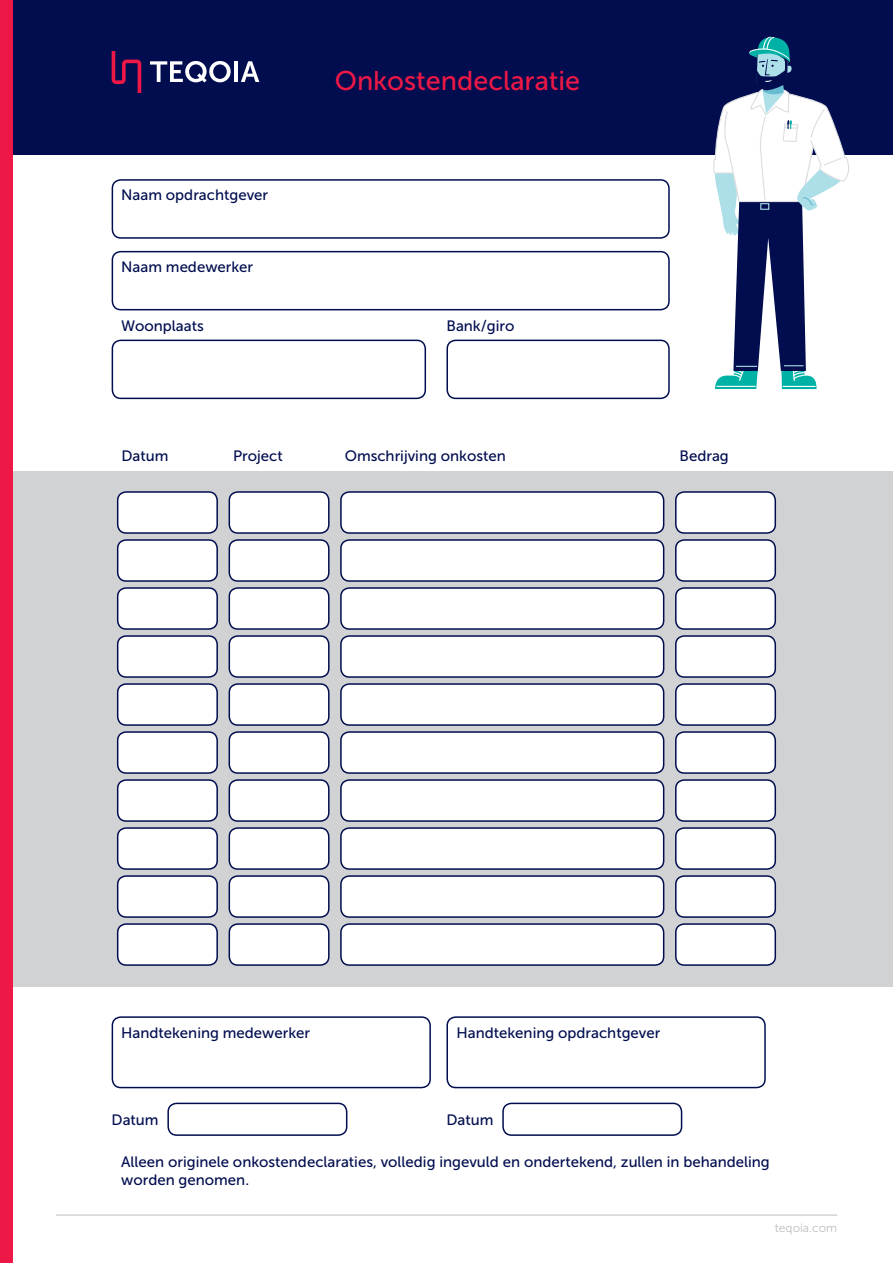
<style>
.page{position:relative;width:893px;height:1263px;background:#fff}
.page>*{position:absolute;margin:0;border:0;box-sizing:border-box;transform-origin:0 0}
.t1{font:27px "Museo Sans 500";color:#ed1845}
.t2{font:15px/18px "Museo Sans 500";color:#010d4f}
.t3{font:12px "Museo Sans 300";color:#bcbdc0}
</style>
<div class="page">
<div style="left:0;top:0;width:893px;height:154px;background:#010d4f"></div>
<div style="left:0;top:471px;width:893px;height:515px;background:#d1d2d4"></div>
<div style="left:0;top:0;width:13px;height:1263px;background:#ed1845"></div>
<svg style="left:112px;top:51px;width:29px;height:41px"></svg>
<svg style="left:150px;top:61px;width:81px;height:22px"></svg>
<hr style="left:234px;top:61px;width:4px;height:21px;background:#fff">
<svg style="left:241px;top:61px;width:18px;height:21px"></svg>
<svg style="left:713px;top:36px;width:139px;height:353px"></svg>
<hr style="left:56px;top:1215px;width:781px;height:1px;background:#bcbdc0">
<div style="left:229px;top:492px;width:100px;height:41px;background:#fff;border-radius:9px"></div>
<div style="left:229px;top:491px;width:101px;height:43px;border:2px solid #010d4f;border-radius:9px"></div>
<div style="left:341px;top:492px;width:323px;height:41px;background:#fff;border-radius:9px"></div>
<div style="left:340px;top:491px;width:324px;height:43px;border:2px solid #010d4f;border-radius:9px"></div>
<div style="left:676px;top:492px;width:99px;height:41px;background:#fff;border-radius:9px"></div>
<div style="left:675px;top:491px;width:101px;height:43px;border:2px solid #010d4f;border-radius:9px"></div>
<div style="left:118px;top:492px;width:99px;height:41px;background:#fff;border-radius:9px"></div>
<div style="left:117px;top:491px;width:101px;height:43px;border:2px solid #010d4f;border-radius:9px"></div>
<div style="left:229px;top:540px;width:100px;height:41px;background:#fff;border-radius:9px"></div>
<div style="left:229px;top:539px;width:101px;height:43px;border:2px solid #010d4f;border-radius:9px"></div>
<div style="left:341px;top:540px;width:323px;height:41px;background:#fff;border-radius:9px"></div>
<div style="left:340px;top:539px;width:324px;height:43px;border:2px solid #010d4f;border-radius:9px"></div>
<div style="left:676px;top:540px;width:99px;height:41px;background:#fff;border-radius:9px"></div>
<div style="left:675px;top:539px;width:101px;height:43px;border:2px solid #010d4f;border-radius:9px"></div>
<div style="left:118px;top:540px;width:99px;height:41px;background:#fff;border-radius:9px"></div>
<div style="left:117px;top:539px;width:101px;height:43px;border:2px solid #010d4f;border-radius:9px"></div>
<div style="left:229px;top:588px;width:100px;height:41px;background:#fff;border-radius:9px"></div>
<div style="left:229px;top:587px;width:101px;height:43px;border:2px solid #010d4f;border-radius:9px"></div>
<div style="left:341px;top:588px;width:323px;height:41px;background:#fff;border-radius:9px"></div>
<div style="left:340px;top:587px;width:324px;height:43px;border:2px solid #010d4f;border-radius:9px"></div>
<div style="left:676px;top:588px;width:99px;height:41px;background:#fff;border-radius:9px"></div>
<div style="left:675px;top:587px;width:101px;height:43px;border:2px solid #010d4f;border-radius:9px"></div>
<div style="left:118px;top:588px;width:99px;height:41px;background:#fff;border-radius:9px"></div>
<div style="left:117px;top:587px;width:101px;height:43px;border:2px solid #010d4f;border-radius:9px"></div>
<div style="left:229px;top:636px;width:100px;height:41px;background:#fff;border-radius:9px"></div>
<div style="left:229px;top:635px;width:101px;height:43px;border:2px solid #010d4f;border-radius:9px"></div>
<div style="left:341px;top:636px;width:323px;height:41px;background:#fff;border-radius:9px"></div>
<div style="left:340px;top:635px;width:324px;height:43px;border:2px solid #010d4f;border-radius:9px"></div>
<div style="left:676px;top:636px;width:99px;height:41px;background:#fff;border-radius:9px"></div>
<div style="left:675px;top:635px;width:101px;height:43px;border:2px solid #010d4f;border-radius:9px"></div>
<div style="left:118px;top:636px;width:99px;height:41px;background:#fff;border-radius:9px"></div>
<div style="left:117px;top:635px;width:101px;height:43px;border:2px solid #010d4f;border-radius:9px"></div>
<div style="left:229px;top:684px;width:100px;height:41px;background:#fff;border-radius:9px"></div>
<div style="left:229px;top:683px;width:101px;height:43px;border:2px solid #010d4f;border-radius:9px"></div>
<div style="left:341px;top:684px;width:323px;height:41px;background:#fff;border-radius:9px"></div>
<div style="left:340px;top:683px;width:324px;height:43px;border:2px solid #010d4f;border-radius:9px"></div>
<div style="left:676px;top:684px;width:99px;height:41px;background:#fff;border-radius:9px"></div>
<div style="left:675px;top:683px;width:101px;height:43px;border:2px solid #010d4f;border-radius:9px"></div>
<div style="left:118px;top:684px;width:99px;height:41px;background:#fff;border-radius:9px"></div>
<div style="left:117px;top:683px;width:101px;height:43px;border:2px solid #010d4f;border-radius:9px"></div>
<div style="left:229px;top:732px;width:100px;height:41px;background:#fff;border-radius:9px"></div>
<div style="left:229px;top:731px;width:101px;height:43px;border:2px solid #010d4f;border-radius:9px"></div>
<div style="left:341px;top:732px;width:323px;height:41px;background:#fff;border-radius:9px"></div>
<div style="left:340px;top:731px;width:324px;height:43px;border:2px solid #010d4f;border-radius:9px"></div>
<div style="left:676px;top:732px;width:99px;height:41px;background:#fff;border-radius:9px"></div>
<div style="left:675px;top:731px;width:101px;height:43px;border:2px solid #010d4f;border-radius:9px"></div>
<div style="left:118px;top:732px;width:99px;height:41px;background:#fff;border-radius:9px"></div>
<div style="left:117px;top:731px;width:101px;height:43px;border:2px solid #010d4f;border-radius:9px"></div>
<div style="left:229px;top:780px;width:100px;height:41px;background:#fff;border-radius:9px"></div>
<div style="left:229px;top:779px;width:101px;height:43px;border:2px solid #010d4f;border-radius:9px"></div>
<div style="left:341px;top:780px;width:323px;height:41px;background:#fff;border-radius:9px"></div>
<div style="left:340px;top:779px;width:324px;height:43px;border:2px solid #010d4f;border-radius:9px"></div>
<div style="left:676px;top:780px;width:99px;height:41px;background:#fff;border-radius:9px"></div>
<div style="left:675px;top:779px;width:101px;height:43px;border:2px solid #010d4f;border-radius:9px"></div>
<div style="left:118px;top:780px;width:99px;height:41px;background:#fff;border-radius:9px"></div>
<div style="left:117px;top:779px;width:101px;height:43px;border:2px solid #010d4f;border-radius:9px"></div>
<div style="left:229px;top:828px;width:100px;height:41px;background:#fff;border-radius:9px"></div>
<div style="left:229px;top:827px;width:101px;height:43px;border:2px solid #010d4f;border-radius:9px"></div>
<div style="left:341px;top:828px;width:323px;height:41px;background:#fff;border-radius:9px"></div>
<div style="left:340px;top:827px;width:324px;height:43px;border:2px solid #010d4f;border-radius:9px"></div>
<div style="left:676px;top:828px;width:99px;height:41px;background:#fff;border-radius:9px"></div>
<div style="left:675px;top:827px;width:101px;height:43px;border:2px solid #010d4f;border-radius:9px"></div>
<div style="left:118px;top:828px;width:99px;height:41px;background:#fff;border-radius:9px"></div>
<div style="left:117px;top:827px;width:101px;height:43px;border:2px solid #010d4f;border-radius:9px"></div>
<div style="left:229px;top:876px;width:100px;height:41px;background:#fff;border-radius:9px"></div>
<div style="left:229px;top:875px;width:101px;height:43px;border:2px solid #010d4f;border-radius:9px"></div>
<div style="left:341px;top:876px;width:323px;height:41px;background:#fff;border-radius:9px"></div>
<div style="left:340px;top:875px;width:324px;height:43px;border:2px solid #010d4f;border-radius:9px"></div>
<div style="left:676px;top:876px;width:99px;height:41px;background:#fff;border-radius:9px"></div>
<div style="left:675px;top:875px;width:101px;height:43px;border:2px solid #010d4f;border-radius:9px"></div>
<div style="left:118px;top:876px;width:99px;height:41px;background:#fff;border-radius:9px"></div>
<div style="left:117px;top:875px;width:101px;height:43px;border:2px solid #010d4f;border-radius:9px"></div>
<div style="left:229px;top:924px;width:100px;height:41px;background:#fff;border-radius:9px"></div>
<div style="left:229px;top:923px;width:101px;height:43px;border:2px solid #010d4f;border-radius:9px"></div>
<div style="left:341px;top:924px;width:323px;height:41px;background:#fff;border-radius:9px"></div>
<div style="left:340px;top:923px;width:324px;height:43px;border:2px solid #010d4f;border-radius:9px"></div>
<div style="left:676px;top:924px;width:99px;height:41px;background:#fff;border-radius:9px"></div>
<div style="left:675px;top:923px;width:101px;height:43px;border:2px solid #010d4f;border-radius:9px"></div>
<div style="left:118px;top:924px;width:99px;height:41px;background:#fff;border-radius:9px"></div>
<div style="left:117px;top:923px;width:101px;height:43px;border:2px solid #010d4f;border-radius:9px"></div>
<div style="left:112px;top:251px;width:558px;height:59px;border:2px solid #010d4f;border-radius:9px"></div>
<div style="left:112px;top:340px;width:314px;height:59px;border:2px solid #010d4f;border-radius:9px"></div>
<div style="left:446px;top:340px;width:224px;height:59px;border:2px solid #010d4f;border-radius:9px"></div>
<div style="left:112px;top:179px;width:558px;height:60px;border:2px solid #010d4f;border-radius:9px"></div>
<div style="left:112px;top:1016px;width:319px;height:72px;border:2px solid #010d4f;border-radius:9px"></div>
<div style="left:446px;top:1016px;width:320px;height:72px;border:2px solid #010d4f;border-radius:9px"></div>
<div style="left:167px;top:1103px;width:180px;height:33px;border:2px solid #010d4f;border-radius:9px"></div>
<div style="left:502px;top:1103px;width:180px;height:33px;border:2px solid #010d4f;border-radius:9px"></div>
<p class="t2" style="left:121px;top:186px;width:148px">Naam opdrachtgever</p>
<p class="t2" style="left:121px;top:258px;width:134px">Naam medewerker</p>
<p class="t2" style="left:121px;top:317px;width:84px">Woonplaats</p>
<p class="t1" style="left:335px;top:66px;width:247px">Onkostendeclaratie</p>
<p class="t2" style="left:446px;top:317px;width:69px">Bank/giro</p>
<p class="t2" style="left:121px;top:447px;width:49px">Datum</p>
<p class="t2" style="left:233px;top:447px;width:51px">Project</p>
<p class="t2" style="left:345px;top:447px;width:163px">Omschrijving onkosten</p>
<p class="t2" style="left:680px;top:447px;width:51px">Bedrag</p>
<p class="t2" style="left:121px;top:1023px;width:190px">Handtekening medewerker</p>
<p class="t2" style="left:456px;top:1023px;width:205px">Handtekening opdrachtgever</p>
<p class="t2" style="left:112px;top:1111px;width:49px">Datum</p>
<p class="t2" style="left:446px;top:1111px;width:49px">Datum</p>
<p class="t2" style="left:121px;top:1152px;width:650px">Alleen originele onkostendeclaraties, volledig ingevuld en ondertekend, zullen in behandeling worden genomen.</p>
<p class="t3" style="left:775px;top:1221px;width:64px">teqoia.com</p>
</div>
